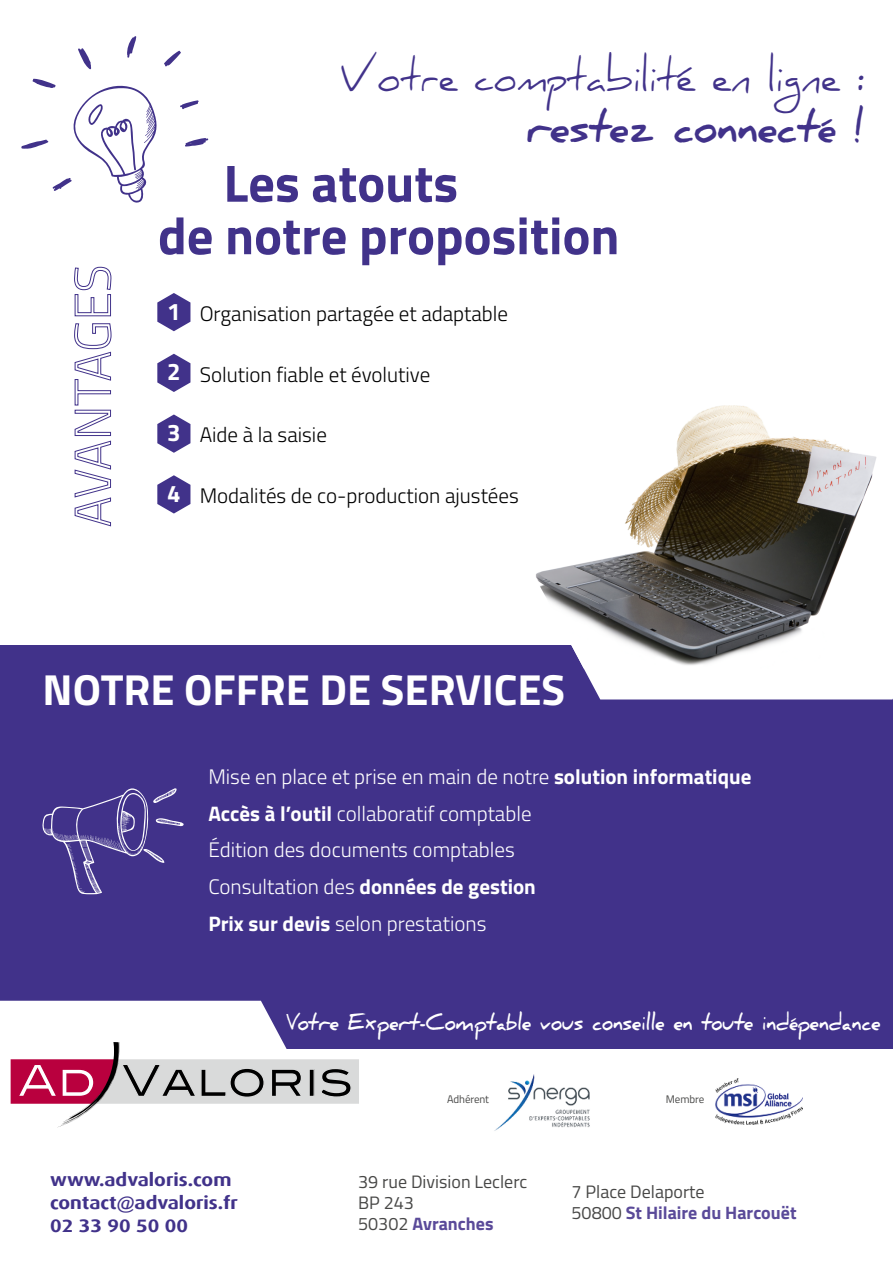
<style>
.page{position:relative;width:893px;height:1263px;background:#fff}
.page>*{position:absolute;margin:0;border:0;box-sizing:border-box;transform-origin:0 0}
.t1{font:700 52.5px/52.5px "Titillium";color:#41328a}
.t2{font:43.5px "Daniel";color:#41328a;scale:.87 1}
.t3{font:700 43.5px "Titillium";color:#fff}
.t4{font:700 43.5px "Daniel";color:#41328a;scale:.87 1}
.t5{font:700 22.5px "Daniel";color:#fff;scale:.8 1}
.t6{font:300 21px/36.8px "Titillium";color:#fff}
.t7{font:300 21px "Titillium";color:#000}
.t8{font:18px/21px "Titillium";color:#484847}
.t9{font:700 18px/23.1px "Dax Wide";color:#41328a}
.t10{font:10.95px "Titillium";letter-spacing:-.01em;color:#484847}
.s1{font-weight:700;font-size:24px;color:#fff}
.s2{font-weight:700}
.s3{font-weight:700;color:#5a4a99}
</style>
<div class="page">
<div style="left:0;top:645px;width:893px;height:435px;background:#41328a"></div>
<svg style="left:42px;top:788px;width:142px;height:106px"></svg>
<div style="left:583px;top:668px;width:310px;height:31px;background:#fff"></div>
<img style="left:536px;top:405px;width:357px;height:263px">
<svg style="left:74px;top:323px;width:38px;height:204px"></svg>
<svg style="left:74px;top:266px;width:38px;height:51px"></svg>
<svg style="left:157px;top:293px;width:33px;height:38px"></svg>
<svg style="left:157px;top:354px;width:33px;height:38px"></svg>
<svg style="left:157px;top:414px;width:33px;height:39px"></svg>
<svg style="left:157px;top:475px;width:33px;height:38px"></svg>
<svg style="left:164px;top:50px;width:17px;height:17px"></svg>
<svg style="left:180px;top:100px;width:19px;height:9px"></svg>
<svg style="left:185px;top:138px;width:24px;height:9px"></svg>
<svg style="left:127px;top:36px;width:9px;height:22px"></svg>
<svg style="left:78px;top:48px;width:13px;height:22px"></svg>
<svg style="left:21px;top:79px;width:136px;height:124px"></svg>
<div style="left:0;top:1001px;width:283px;height:48px;background:#fff"></div>
<div style="left:0;top:1049px;width:893px;height:214px;background:#fff"></div>
<img style="left:736px;top:1079px;width:66px;height:45px">
<img style="left:494px;top:1074px;width:96px;height:57px">
<svg style="left:11px;top:1042px;width:348px;height:85px"></svg>
<h2 class="t2" style="left:340px;top:50px;width:606px">Votre comptabilité en ligne :</h2>
<h2 class="t4" style="left:526px;top:101px;width:392px">restez connecté !</h2>
<h1 class="t1" style="left:158px;top:154px;width:463px;text-indent:66px">Les atouts<br>de notre proposition</h1>
<p class="t7" style="left:167px;top:298px;width:342px"><span class="s1">1</span> Organisation partagée et adaptable</p>
<p class="t7" style="left:167px;top:359px;width:265px"><span class="s1">2</span> Solution fiable et évolutive</p>
<p class="t7" style="left:167px;top:420px;width:161px"><span class="s1">3</span> Aide à la saisie</p>
<p class="t7" style="left:167px;top:480px;width:353px"><span class="s1">4</span> Modalités de co-production ajustées</p>
<h2 class="t3" style="left:43px;top:656px;width:524px">NOTRE OFFRE DE SERVICES</h2>
<p class="t6" style="left:208px;top:757px;width:545px">Mise en place et prise en main de notre <span class="s2">solution informatique Accès à l’outil</span> collaboratif comptable<br>Édition des documents comptables<br>Consultation des <span class="s2">données de gestion<br>Prix sur devis</span> selon prestations</p>
<p class="t5" style="left:286px;top:1009px;width:745px">Votre Expert-Comptable vous conseille en toute indépendance</p>
<p class="t9" style="left:50px;top:1168px;width:189px">www.advaloris.com contact@advaloris.fr<br>02 33 90 50 00</p>
<p class="t10" style="left:447px;top:1091px;width:43px">Adhérent</p>
<p class="t10" style="left:666px;top:1091px;width:40px">Membre</p>
<p class="t8" style="left:358px;top:1170px;width:171px">39 rue Division Leclerc<br>BP 243<br>50302 <span class="s3">Avranches</span></p>
<p class="t8" style="left:571px;top:1180px;width:227px">7 Place Delaporte<br>50800 <span class="s3">St Hilaire du Harcouët</span></p>
</div>
